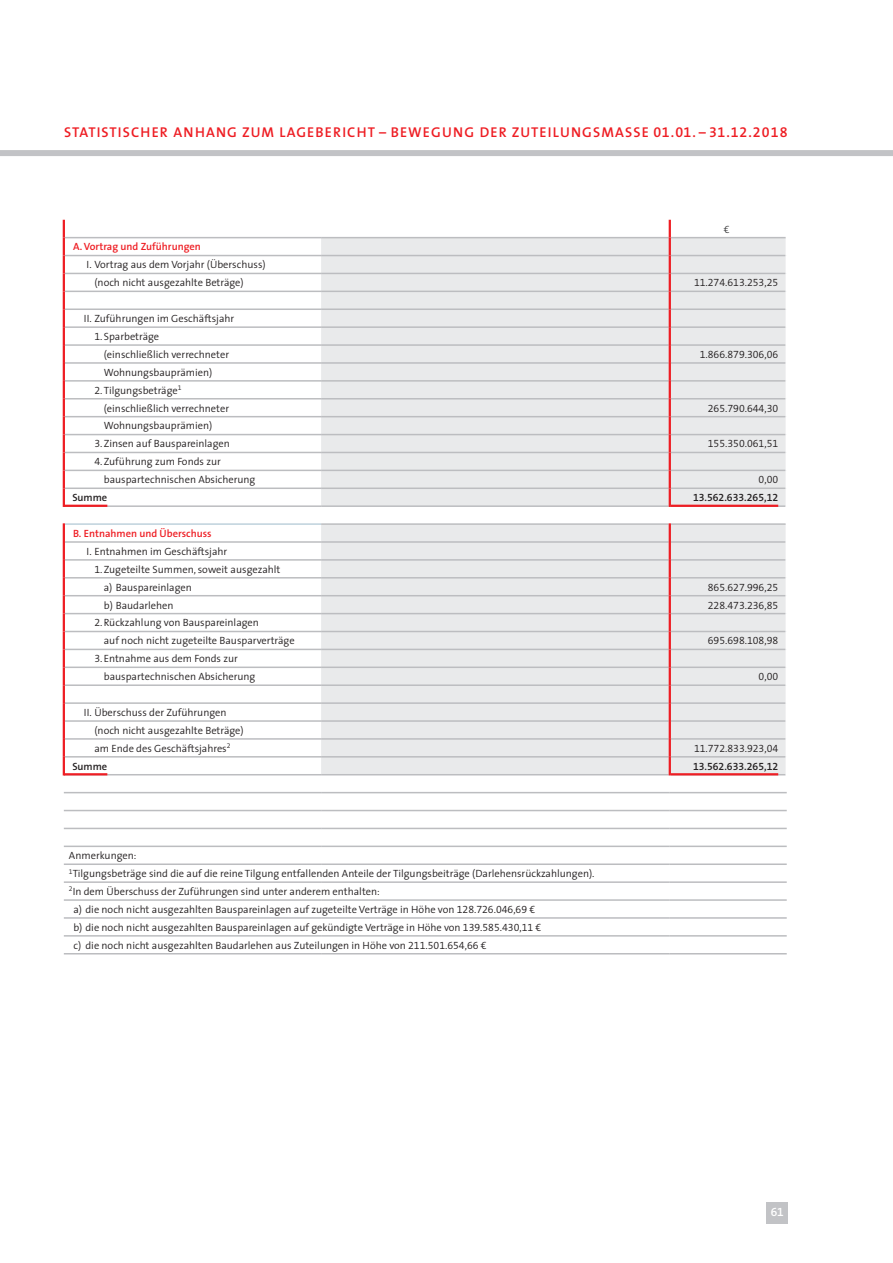
<style>
.page{position:relative;width:893px;height:1263px;background:#fff}
.page>*{position:absolute;margin:0;border:0;box-sizing:border-box;transform-origin:0 0}
.t1{font:600 14.25px "LBS Thesis";letter-spacing:.08em;color:#ee1d23}
.t2{font:600 12px "LBS Thesis";color:#fff}
.t3{font:300 10.5px/17.9px "LBS Thesis";color:#231f20}
.t4{font:600 10.5px "LBS Thesis";color:#ee1d23}
.t5{font:600 10.5px "LBS Thesis";color:#231f20}
.t6{font:300 10.5px "LBS Thesis";color:#3e3e3f}
</style>
<div class="page">
<div style="left:0;top:150px;width:893px;height:6px;background:#c2c3c6"></div>
<hr style="left:64px;top:792px;width:257px;height:1px;background:#bcbdc0">
<hr style="left:321px;top:792px;width:349px;height:1px;background:#bcbdc0">
<hr style="left:670px;top:792px;width:117px;height:1px;background:#bcbdc0">
<hr style="left:64px;top:810px;width:257px;height:1px;background:#bcbdc0">
<hr style="left:321px;top:810px;width:349px;height:1px;background:#bcbdc0">
<hr style="left:670px;top:810px;width:117px;height:1px;background:#bcbdc0">
<hr style="left:64px;top:828px;width:257px;height:1px;background:#bcbdc0">
<hr style="left:321px;top:828px;width:349px;height:1px;background:#bcbdc0">
<hr style="left:670px;top:828px;width:117px;height:1px;background:#bcbdc0">
<hr style="left:64px;top:845px;width:257px;height:2px;background:#bcbdc0">
<hr style="left:321px;top:845px;width:349px;height:2px;background:#bcbdc0">
<hr style="left:670px;top:845px;width:117px;height:2px;background:#bcbdc0">
<hr style="left:64px;top:863px;width:257px;height:2px;background:#bcbdc0">
<hr style="left:321px;top:863px;width:349px;height:2px;background:#bcbdc0">
<hr style="left:670px;top:863px;width:117px;height:2px;background:#bcbdc0">
<hr style="left:64px;top:881px;width:257px;height:2px;background:#bcbdc0">
<hr style="left:321px;top:881px;width:349px;height:2px;background:#bcbdc0">
<hr style="left:670px;top:881px;width:117px;height:2px;background:#bcbdc0">
<hr style="left:64px;top:899px;width:257px;height:2px;background:#bcbdc0">
<hr style="left:321px;top:899px;width:349px;height:2px;background:#bcbdc0">
<hr style="left:670px;top:899px;width:117px;height:2px;background:#bcbdc0">
<hr style="left:64px;top:917px;width:257px;height:2px;background:#bcbdc0">
<hr style="left:321px;top:917px;width:349px;height:2px;background:#bcbdc0">
<hr style="left:670px;top:917px;width:117px;height:2px;background:#bcbdc0">
<hr style="left:64px;top:935px;width:257px;height:1px;background:#bcbdc0">
<hr style="left:321px;top:935px;width:349px;height:1px;background:#bcbdc0">
<hr style="left:670px;top:935px;width:117px;height:1px;background:#bcbdc0">
<hr style="left:64px;top:953px;width:257px;height:1px;background:#bcbdc0">
<hr style="left:321px;top:953px;width:349px;height:1px;background:#bcbdc0">
<hr style="left:670px;top:953px;width:117px;height:1px;background:#bcbdc0">
<svg style="left:63px;top:220px;width:723px;height:555px"></svg>
<hr style="left:64px;top:505px;width:43px;height:2px;background:#ee1d23">
<hr style="left:671px;top:505px;width:107px;height:2px;background:#ee1d23">
<hr style="left:64px;top:773px;width:43px;height:2px;background:#ee1d23">
<hr style="left:671px;top:773px;width:107px;height:2px;background:#ee1d23">
<div style="left:767px;top:1202px;width:21px;height:22px;background:#c2c3c6"></div>
<h1 class="t1" style="left:64px;top:121px;width:725px">STATISTISCHER ANHANG ZUM LAGEBERICHT – BEWEGUNG DER ZUTEILUNGSMASSE 01.01. – 31.12.2018</h1>
<p class="t4" style="left:73px;top:238px;width:129px">A. Vortrag und Zuführungen</p>
<p class="t3" style="left:94px;top:256px;width:173px;text-indent:-8px">I. Vortrag aus dem Vorjahr (Überschuss) (noch nicht ausgezahlte Beträge)</p>
<p class="t3" style="left:84px;top:309px;width:152px">II. Zuführungen im Geschäftsjahr</p>
<p class="t3" style="left:104px;top:327px;width:127px;text-indent:-9px">1. Sparbeträge<br>(einschließlich verrechneter</p>
<p class="t3" style="left:104px;top:363px;width:110px">Wohnungsbauprämien)</p>
<p class="t3" style="left:104px;top:381px;width:127px;text-indent:-9px">2. Tilgungsbeträge<sup>1 </sup>(einschließlich verrechneter</p>
<p class="t6" style="left:724px;top:220px;width:7px">¤</p>
<p class="t3" style="left:694px;top:273px;width:86px">11.274.613.253,25</p>
<p class="t3" style="left:700px;top:345px;width:80px">1.866.879.306,06</p>
<p class="t3" style="left:708px;top:399px;width:72px">265.790.644,30</p>
<p class="t3" style="left:104px;top:417px;width:110px">Wohnungsbauprämien)</p>
<p class="t3" style="left:94px;top:435px;width:137px">3. Zinsen auf Bauspareinlagen</p>
<p class="t3" style="left:708px;top:435px;width:72px">155.350.061,51</p>
<p class="t3" style="left:104px;top:452px;width:153px;text-indent:-9px">4. Zuführung zum Fonds zur bauspartechnischen Absicherung</p>
<p class="t3" style="left:759px;top:470px;width:21px">0,00</p>
<p class="t5" style="left:72px;top:489px;width:36px">Summe</p>
<p class="t5" style="left:693px;top:489px;width:87px">13.562.633.265,12</p>
<p class="t4" style="left:73px;top:524px;width:140px">B. Entnahmen und Überschuss</p>
<p class="t3" style="left:87px;top:542px;width:142px">I. Entnahmen im Geschäftsjahr</p>
<p class="t3" style="left:104px;top:560px;width:178px;text-indent:-9px">1. Zugeteilte Summen, soweit ausgezahlt a) Bauspareinlagen</p>
<p class="t3" style="left:708px;top:578px;width:72px">865.627.996,25</p>
<p class="t3" style="left:104px;top:596px;width:71px">b) Baudarlehen</p>
<p class="t3" style="left:708px;top:596px;width:72px">228.473.236,85</p>
<p class="t3" style="left:104px;top:614px;width:192px;text-indent:-9px">2. Rückzahlung von Bauspareinlagen<br>auf noch nicht zugeteilte Bausparverträge</p>
<p class="t3" style="left:708px;top:631px;width:72px">695.698.108,98</p>
<p class="t3" style="left:104px;top:649px;width:153px;text-indent:-9px">3. Entnahme aus dem Fonds zur bauspartechnischen Absicherung</p>
<p class="t3" style="left:94px;top:703px;width:151px;text-indent:-10px">II. Überschuss der Zuführungen (noch nicht ausgezahlte Beträge) am Ende des Geschäftsjahres<sup>2</sup></p>
<p class="t3" style="left:759px;top:667px;width:21px">0,00</p>
<p class="t3" style="left:694px;top:739px;width:86px">11.772.833.923,04</p>
<p class="t5" style="left:72px;top:757px;width:36px">Summe</p>
<p class="t5" style="left:693px;top:757px;width:87px">13.562.633.265,12</p>
<p class="t3" style="left:69px;top:846px;width:69px">Anmerkungen:</p>
<p class="t3" style="left:69px;top:864px;width:527px"><sup>1</sup> Tilgungsbeträge sind die auf die reine Tilgung entfallenden Anteile der Tilgungsbeiträge (Darlehensrückzahlungen).</p>
<p class="t3" style="left:69px;top:882px;width:312px"><sup>2</sup> In dem Überschuss der Zuführungen sind unter anderem enthalten:</p>
<p class="t3" style="left:73px;top:900px;width:463px">a) die noch nicht ausgezahlten Bauspareinlagen auf zugeteilte Verträge in Höhe von 128.726.046,69 ¤</p>
<p class="t3" style="left:73px;top:918px;width:469px">b) die noch nicht ausgezahlten Bauspareinlagen auf gekündigte Verträge in Höhe von 139.585.430,11 ¤</p>
<p class="t3" style="left:73px;top:936px;width:415px">c) die noch nicht ausgezahlten Baudarlehen aus Zuteilungen in Höhe von 211.501.654,66 ¤</p>
<p class="t2" style="left:771px;top:1202px;width:15px">61</p>
</div>
